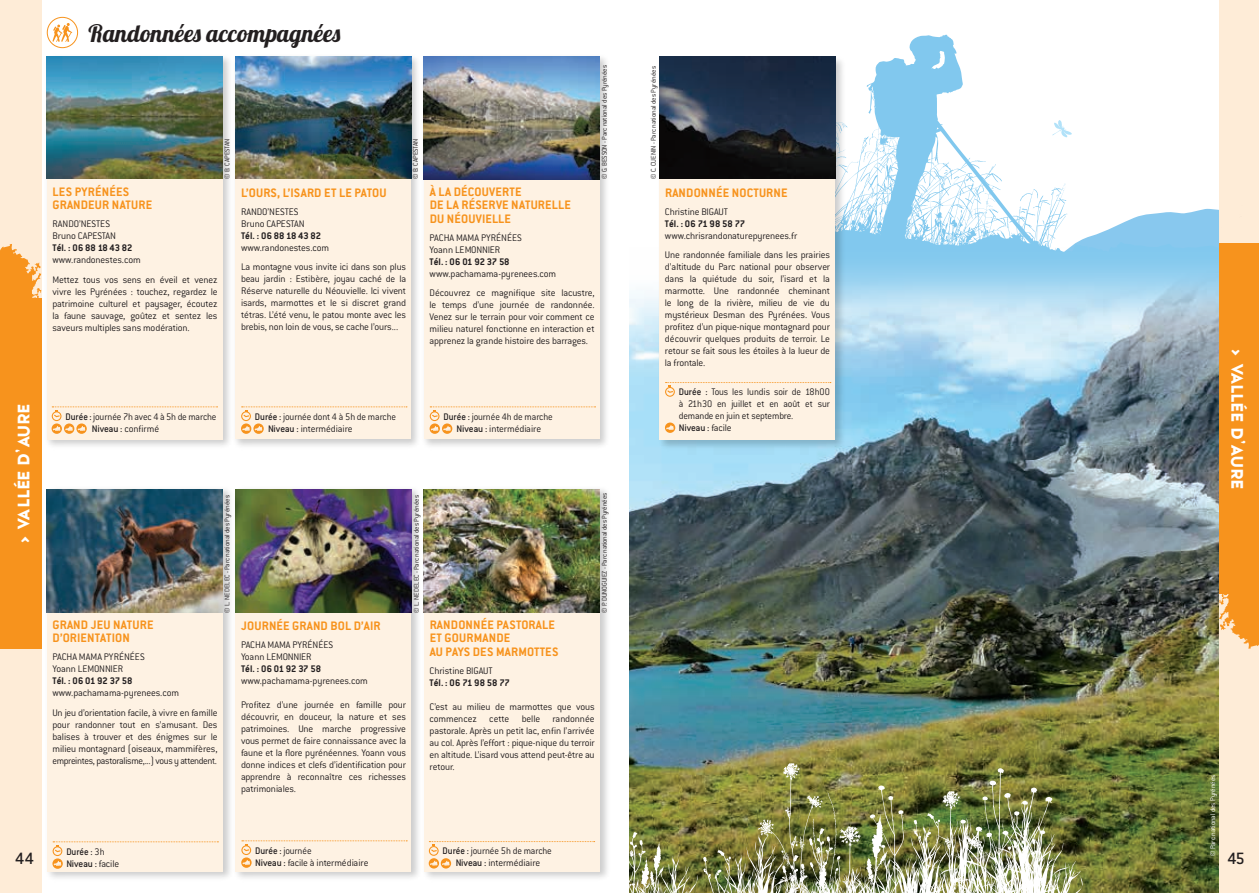
<style>
.page{position:relative;width:1259px;height:893px;background:#fff}
.page>*{position:absolute;margin:0;border:0;box-sizing:border-box;transform-origin:0 0}
.t1{font:24px "Lobster 1.4";letter-spacing:.02em;color:#231f20}
.t2{font:500 18px "Conduit ITC";color:#231f20}
.t3{font:900 16.5px "Zeronero";letter-spacing:.03em;color:#fff}
.t4{font:700 13.5px "Conduit ITC";letter-spacing:.015em;color:#f7931d}
.t5{font:300 10.5px/12px "Conduit ITC";letter-spacing:-.01em;color:#231f20;text-align:justify}
.t6{font:300 10.5px/12px "Conduit ITC";letter-spacing:-.01em;color:#231f20;text-align:justify;scale:.96 1}
.t7{font:700 10.5px "Conduit ITC";color:#231f20}
.t8{font:500 10.5px "Conduit ITC";letter-spacing:-.01em;color:#231f20}
.t9{font:500 10.5px "Conduit ITC";letter-spacing:-.01em;color:#231f20;scale:.96 1}
.t10{font:300 7.5px "Conduit ITC";letter-spacing:-.01em;color:#231f20}
.t11{font:300 7.5px "Conduit ITC";letter-spacing:-.015em;color:#fff}
.s1{font-weight:500}
.s2{font-weight:300}
</style>
<div class="page">
<img style="left:629px;top:259px;width:590px;height:634px">
<img style="left:654px;top:259px;width:194px;height:197px">
<img style="left:423px;top:489px;width:184px;height:388px">
<img style="left:237px;top:489px;width:181px;height:389px">
<img style="left:41px;top:481px;width:189px;height:406px">
<img style="left:423px;top:56px;width:183px;height:390px">
<img style="left:236px;top:56px;width:181px;height:390px">
<img style="left:41px;top:49px;width:188px;height:406px">
<div style="left:0;top:0;width:41px;height:893px;background:#feecd7"></div>
<div style="left:0;top:298px;width:41px;height:351px;background:#f7931d"></div>
<div style="left:47px;top:56px;width:176px;height:383px;background:#fef2e3"></div>
<img style="left:47px;top:56px;width:176px;height:123px">
<div style="left:235px;top:56px;width:176px;height:383px;background:#fef2e3"></div>
<img style="left:235px;top:56px;width:176px;height:123px">
<div style="left:424px;top:56px;width:176px;height:383px;background:#fef2e3"></div>
<img style="left:424px;top:56px;width:176px;height:124px">
<div style="left:47px;top:489px;width:176px;height:383px;background:#fef2e3"></div>
<img style="left:47px;top:489px;width:176px;height:124px">
<div style="left:235px;top:489px;width:176px;height:383px;background:#fef2e3"></div>
<img style="left:235px;top:489px;width:176px;height:123px">
<div style="left:424px;top:489px;width:176px;height:383px;background:#fef2e3"></div>
<img style="left:424px;top:489px;width:176px;height:124px">
<div style="left:659px;top:56px;width:176px;height:383px;background:#fef2e3"></div>
<img style="left:659px;top:56px;width:151px;height:123px">
<svg style="left:0;top:244px;width:41px;height:54px"></svg>
<div style="left:1219px;top:0;width:40px;height:893px;background:#feecd7"></div>
<div style="left:1219px;top:244px;width:40px;height:350px;background:#f7931d"></div>
<svg style="left:1219px;top:594px;width:40px;height:55px"></svg>
<div style="left:47px;top:17px;width:31px;height:31px;border:1px solid #f7931d;border-radius:50%"></div>
<svg style="left:52px;top:23px;width:20px;height:19px"></svg>
<svg style="left:52px;top:406px;width:165px;height:28px"></svg>
<svg style="left:241px;top:406px;width:166px;height:28px"></svg>
<svg style="left:429px;top:406px;width:166px;height:28px"></svg>
<svg style="left:52px;top:841px;width:166px;height:28px"></svg>
<svg style="left:241px;top:840px;width:166px;height:28px"></svg>
<img style="left:429px;top:763px;width:653px;height:130px">
<svg style="left:665px;top:422px;width:10px;height:11px"></svg>
<svg style="left:665px;top:382px;width:166px;height:15px"></svg>
<svg style="left:810px;top:35px;width:449px;height:224px"></svg>
<p class="t1" style="left:89px;top:18px;width:253px">Randonnées accompagnées</p>
<p class="t10" style="left:223px;top:179px;width:42px;rotate:-90deg">© B. CAPESTAN</p>
<p class="t10" style="left:411px;top:179px;width:42px;rotate:-90deg">© B. CAPESTAN</p>
<p class="t4" style="left:53px;top:183px;width:78px">LES PYRÉNÉES</p>
<p class="t4" style="left:53px;top:197px;width:101px">GRANDEUR NATURE</p>
<p class="t5" style="left:52px;top:218px;width:59px">RANDO’NESTES</p>
<p class="t5" style="left:52px;top:230px;width:65px">Bruno CAPESTAN</p>
<p class="t7" style="left:52px;top:242px;width:82px">Tél. : 06 88 18 43 82</p>
<p class="t5" style="left:52px;top:254px;width:90px">www.randonestes.com</p>
<p class="t5" style="left:52px;top:273px;width:167px">Mettez tous vos sens en éveil et venez vivre les Pyrénées : touchez, regardez le patrimoine culturel et paysager, écoutez la faune sauvage, goûtez et sentez les saveurs multiples sans modération.</p>
<p class="t4" style="left:241px;top:184px;width:147px">L’OURS, L’ISARD ET LE PATOU</p>
<p class="t5" style="left:241px;top:205px;width:59px">RANDO’NESTES</p>
<p class="t5" style="left:241px;top:217px;width:65px">Bruno CAPESTAN</p>
<p class="t7" style="left:241px;top:229px;width:82px">Tél. : 06 88 18 43 82</p>
<p class="t5" style="left:241px;top:241px;width:90px">www.randonestes.com</p>
<p class="t5" style="left:241px;top:261px;width:167px">La montagne vous invite ici dans son plus beau jardin : Estibère, joyau caché de la Réserve naturelle du Néouvielle. Ici vivent isards, marmottes et le si discret grand tétras. L’été venu, le patou monte avec les brebis, non loin de vous, se cache l’ours...</p>
<p class="t10" style="left:600px;top:179px;width:116px;rotate:-90deg">© G. BESSON - Parc national des Pyrénées</p>
<p class="t4" style="left:430px;top:183px;width:93px">À LA DÉCOUVERTE</p>
<p class="t4" style="left:430px;top:197px;width:143px">DE LA RÉSERVE NATURELLE</p>
<p class="t4" style="left:430px;top:210px;width:83px">DU NÉOUVIELLE</p>
<p class="t5" style="left:429px;top:231px;width:94px">PACHA MAMA PYRÉNÉES</p>
<p class="t5" style="left:429px;top:243px;width:72px">Yoann LEMONNIER</p>
<p class="t7" style="left:429px;top:255px;width:82px">Tél. : 06 01 92 37 58</p>
<p class="t5" style="left:429px;top:267px;width:128px">www.pachamama-pyrenees.com</p>
<p class="t5" style="left:429px;top:287px;width:167px">Découvrez ce magnifique site lacustre, le temps d’une journée de randonnée.<br>Venez sur le terrain pour voir comment ce milieu naturel fonctionne en interaction et apprenez la grande histoire des barrages.</p>
<p class="t3" style="left:14px;top:543px;width:141px;rotate:-90deg">&gt; VALLÉE D’AURE</p>
<p class="t6" style="left:65px;top:410px;width:159px"><span class="s1">Durée :</span> journée 7h avec 4 à 5h de marche</p>
<p class="t5" style="left:92px;top:422px;width:69px"><span class="s1">Niveau :</span> confirmé</p>
<p class="t6" style="left:255px;top:410px;width:148px"><span class="s1">Durée :</span> journée dont 4 à 5h de marche</p>
<p class="t5" style="left:268px;top:422px;width:86px"><span class="s1">Niveau :</span> intermédiaire</p>
<p class="t6" style="left:443px;top:410px;width:115px"><span class="s1">Durée :</span> journée 4h de marche</p>
<p class="t5" style="left:457px;top:422px;width:86px"><span class="s1">Niveau :</span> intermédiaire</p>
<p class="t10" style="left:223px;top:612px;width:119px;rotate:-90deg">© L. NEDELEC - Parc national des Pyrénées</p>
<p class="t10" style="left:412px;top:612px;width:119px;rotate:-90deg">© L. NEDELEC - Parc national des Pyrénées</p>
<p class="t4" style="left:53px;top:616px;width:102px">GRAND JEU NATURE</p>
<p class="t4" style="left:53px;top:630px;width:79px">D’ORIENTATION</p>
<p class="t5" style="left:52px;top:651px;width:94px">PACHA MAMA PYRÉNÉES</p>
<p class="t5" style="left:52px;top:663px;width:72px">Yoann LEMONNIER</p>
<p class="t7" style="left:52px;top:675px;width:82px">Tél. : 06 01 92 37 58</p>
<p class="t5" style="left:52px;top:687px;width:128px">www.pachamama-pyrenees.com</p>
<p class="t5" style="left:52px;top:707px;width:167px">Un jeu d’orientation facile, à vivre en famille pour randonner tout en s’amusant. Des balises à trouver et des énigmes sur le milieu montagnard (oiseaux, mammifères, empreintes, pastoralisme,...) vous y attendent.</p>
<p class="t4" style="left:241px;top:617px;width:141px">JOURNÉE GRAND BOL D’AIR</p>
<p class="t5" style="left:241px;top:638px;width:94px">PACHA MAMA PYRÉNÉES</p>
<p class="t5" style="left:241px;top:650px;width:72px">Yoann LEMONNIER</p>
<p class="t7" style="left:241px;top:662px;width:82px">Tél. : 06 01 92 37 58</p>
<p class="t5" style="left:241px;top:674px;width:128px">www.pachamama-pyrenees.com</p>
<p class="t5" style="left:241px;top:698px;width:167px">Profitez d’une journée en famille pour découvrir, en douceur, la nature et ses patrimoines. Une marche progressive vous permet de faire connaissance avec la faune et la flore pyrénéennes. Yoann vous donne indices et clefs d’identification pour apprendre à reconnaître ces richesses patrimoniales.</p>
<p class="t10" style="left:600px;top:613px;width:122px;rotate:-90deg">© P. DUNOGUIEZ - Parc national des Pyrénées</p>
<p class="t4" style="left:430px;top:616px;width:127px">RANDONNÉE PASTORALE</p>
<p class="t4" style="left:430px;top:630px;width:82px">ET GOURMANDE</p>
<p class="t4" style="left:430px;top:643px;width:130px">AU PAYS DES MARMOTTES</p>
<p class="t5" style="left:429px;top:665px;width:65px">Christine BIGAUT</p>
<p class="t7" style="left:429px;top:676px;width:82px">Tél. : 06 71 98 58 77</p>
<p class="t5" style="left:429px;top:701px;width:167px">C’est au milieu de marmottes que vous commencez cette belle randonnée pastorale. Après un petit lac, enfin l’arrivée au col. Après l’effort : pique-nique du terroir en altitude. L’isard vous attend peut-être au retour.</p>
<p class="t2" style="left:15px;top:848px;width:20px">44</p>
<p class="t9" style="left:66px;top:845px;width:41px">Durée : <span class="s2">3h</span></p>
<p class="t8" style="left:66px;top:857px;width:54px">Niveau : <span class="s2">facile</span></p>
<p class="t6" style="left:255px;top:844px;width:60px"><span class="s1">Durée :</span> journée</p>
<p class="t5" style="left:255px;top:856px;width:115px"><span class="s1">Niveau :</span> facile à intermédiaire</p>
<p class="t6" style="left:442px;top:845px;width:115px"><span class="s1">Durée :</span> journée 5h de marche</p>
<p class="t5" style="left:456px;top:857px;width:86px"><span class="s1">Niveau :</span> intermédiaire</p>
<p class="t10" style="left:649px;top:179px;width:114px;rotate:-90deg">© C. CUENIN - Parc national des Pyrénées</p>
<p class="t4" style="left:665px;top:184px;width:124px">RANDONNÉE NOCTURNE</p>
<p class="t5" style="left:665px;top:205px;width:65px">Christine BIGAUT</p>
<p class="t7" style="left:665px;top:217px;width:82px">Tél. : 06 71 98 58 77</p>
<p class="t5" style="left:665px;top:229px;width:134px">www.chrisrandonaturepyrenees.fr</p>
<p class="t5" style="left:665px;top:249px;width:167px">Une randonnée familiale dans les prairies d’altitude du Parc national pour observer dans la quiétude du soir, l’isard et la marmotte. Une randonnée cheminant le long de la rivière, milieu de vie du mystérieux Desman des Pyrénées. Vous profitez d’un pique-nique montagnard pour découvrir quelques produits de terroir. Le retour se fait sous les étoiles à la lueur de la frontale.</p>
<p class="t6" style="left:679px;top:386px;width:159px"><span class="s1">Durée :</span> Tous les lundis soir de 18h00 à 21h30 en juillet et en août et sur demande en juin et septembre.</p>
<p class="t8" style="left:679px;top:422px;width:54px">Niveau : <span class="s2">facile</span></p>
<p class="t3" style="left:1247px;top:349px;width:141px;rotate:90deg">&gt; VALLÉE D’AURE</p>
<p class="t11" style="left:1208px;top:856px;width:83px;rotate:-90deg">© Parc national des Pyrénées</p>
<p class="t2" style="left:1227px;top:848px;width:19px">45</p>
</div>
